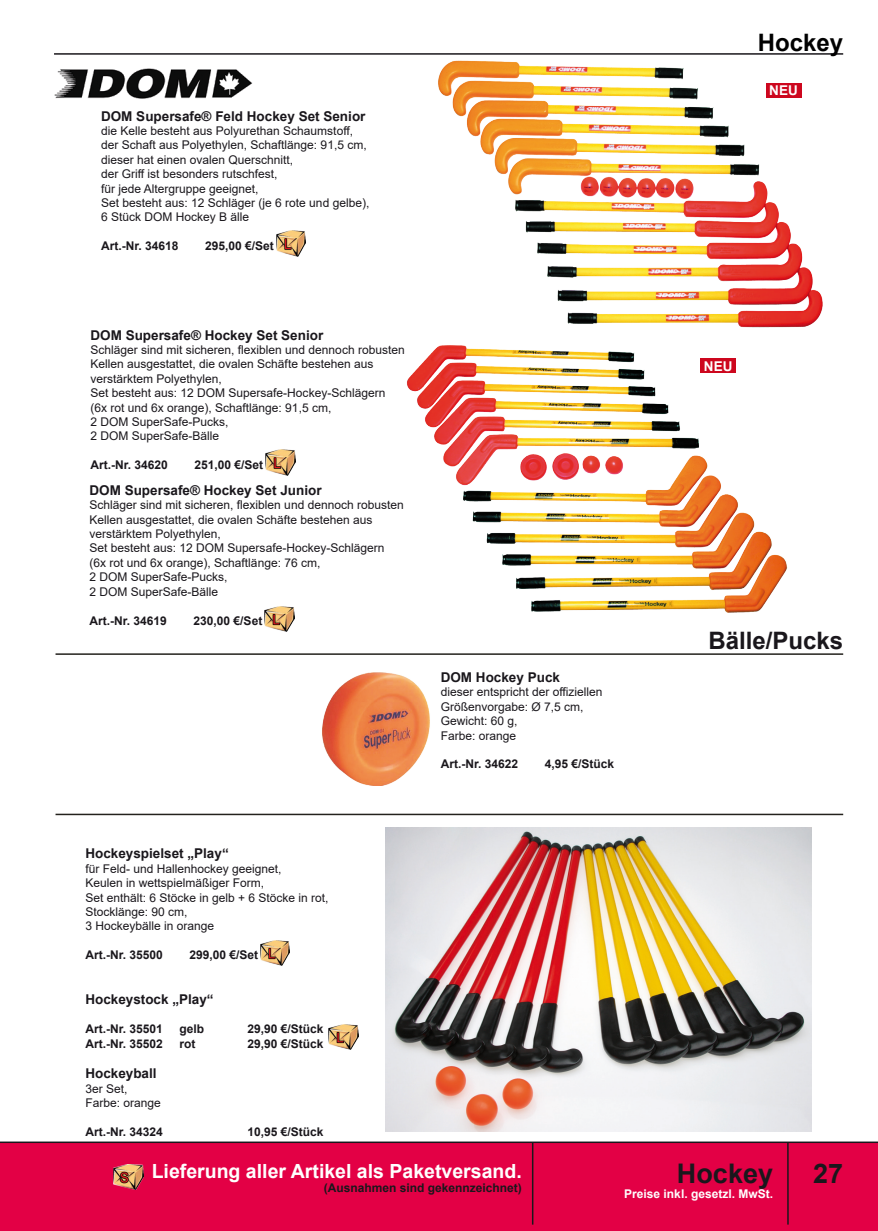
<style>
.page{position:relative;width:878px;height:1231px;background:#fff}
.page>*{position:absolute;margin:0;border:0;box-sizing:border-box;transform-origin:0 0}
.t1{font:700 27px "Arial";color:#1a171c}
.t2{font:700 24px "Arial";color:#1a171c}
.t3{font:700 24px "Arial";color:#000}
.t4{font:700 19.5px "Arial";color:#fff}
.t5{font:700 13.5px "Arial";color:#1a171c}
.t6{font:700 13.5px "Arial";color:#fff}
.t7{font:12px/14.4px "Arial";color:#1a171c}
.t8{font:700 12px "Arial";color:#1a171c}
.t9{font:700 12px "Arial";color:#fefefe}
</style>
<div class="page">
<div style="left:0;top:1142px;width:877px;height:88px;background:#e30045"></div>
<hr style="left:54px;top:53px;width:789px;height:2px;background:#1a171c">
<hr style="left:787px;top:1142px;width:1px;height:82px;background:#1a171c">
<hr style="left:532px;top:1142px;width:1px;height:82px;background:#1a171c">
<hr style="left:0;top:1141px;width:877px;height:1px;background:#1a171c">
<svg style="left:55px;top:653px;width:788px;height:2px;background:#595754"></svg>
<svg style="left:55px;top:813px;width:788px;height:2px;background:#6f6e6a"></svg>
<img style="left:114px;top:1164px;width:29px;height:25px">
<img style="left:438px;top:60px;width:385px;height:268px">
<img style="left:407px;top:345px;width:380px;height:268px">
<img style="left:322px;top:672px;width:108px;height:113px">
<img style="left:54px;top:68px;width:199px;height:31px">
<div style="left:765px;top:83px;width:36px;height:15px;background:#cd071e"></div>
<div style="left:700px;top:358px;width:35px;height:15px;background:#cd071e"></div>
<img style="left:276px;top:231px;width:30px;height:25px">
<img style="left:266px;top:450px;width:29px;height:25px">
<img style="left:264px;top:606px;width:30px;height:25px">
<img style="left:260px;top:940px;width:30px;height:25px">
<img style="left:328px;top:1024px;width:30px;height:25px">
<img style="left:385px;top:827px;width:426px;height:304px">
<p class="t5" style="left:101px;top:106px;width:266px">DOM Supersafe® Feld Hockey Set Senior</p>
<p class="t7" style="left:101px;top:123px;width:253px">die Kelle besteht aus Polyurethan Schaumstoff,</p>
<p class="t7" style="left:101px;top:138px;width:267px">der Schaft aus Polyethylen, Schaftlänge: 91,5 cm,</p>
<p class="t7" style="left:101px;top:152px;width:194px">dieser hat einen ovalen Querschnitt,</p>
<p class="t7" style="left:101px;top:167px;width:178px">der Griff ist besonders rutschfest,</p>
<p class="t7" style="left:101px;top:181px;width:159px">für jede Altergruppe geeignet,</p>
<p class="t7" style="left:101px;top:195px;width:270px">Set besteht aus: 12 Schläger (je 6 rote und gelbe),</p>
<p class="t7" style="left:101px;top:210px;width:150px">6 Stück DOM Hockey B älle</p>
<p class="t8" style="left:101px;top:237px;width:79px">Art.-Nr. 34618</p>
<p class="t8" style="left:205px;top:237px;width:70px">295,00 €/Set</p>
<p class="t5" style="left:90px;top:325px;width:234px">DOM Supersafe® Hockey Set Senior</p>
<p class="t7" style="left:90px;top:342px;width:316px">Schläger sind mit sicheren, flexiblen und dennoch robusten<br>Kellen ausgestattet, die ovalen Schäfte bestehen aus verstärktem Polyethylen,</p>
<p class="t7" style="left:90px;top:385px;width:296px">Set besteht aus: 12 DOM Supersafe-Hockey-Schlägern</p>
<p class="t7" style="left:90px;top:400px;width:242px">(6x rot und 6x orange), Schaftlänge: 91,5 cm,</p>
<p class="t7" style="left:90px;top:414px;width:140px">2 DOM SuperSafe-Pucks,</p>
<p class="t7" style="left:90px;top:429px;width:130px">2 DOM SuperSafe-Bälle</p>
<p class="t8" style="left:90px;top:456px;width:79px">Art.-Nr. 34620</p>
<p class="t8" style="left:194px;top:456px;width:70px">251,00 €/Set</p>
<p class="t5" style="left:89px;top:480px;width:234px">DOM Supersafe® Hockey Set Junior</p>
<p class="t7" style="left:89px;top:497px;width:316px">Schläger sind mit sicheren, flexiblen und dennoch robusten<br>Kellen ausgestattet, die ovalen Schäfte bestehen aus verstärktem Polyethylen,</p>
<p class="t7" style="left:89px;top:541px;width:296px">Set besteht aus: 12 DOM Supersafe-Hockey-Schlägern</p>
<p class="t7" style="left:89px;top:555px;width:232px">(6x rot und 6x orange), Schaftlänge: 76 cm,<br>2 DOM SuperSafe-Pucks,</p>
<p class="t7" style="left:89px;top:584px;width:130px">2 DOM SuperSafe-Bälle</p>
<p class="t8" style="left:89px;top:611px;width:79px">Art.-Nr. 34619</p>
<p class="t8" style="left:193px;top:611px;width:70px">230,00 €/Set</p>
<p class="t5" style="left:440px;top:667px;width:121px">DOM Hockey Puck</p>
<p class="t7" style="left:440px;top:685px;width:163px">dieser entspricht der offiziellen</p>
<p class="t7" style="left:440px;top:699px;width:144px">Größenvorgabe: Ø 7,5 cm,</p>
<p class="t7" style="left:440px;top:713px;width:78px">Gewicht: 60 g,</p>
<p class="t7" style="left:440px;top:728px;width:77px">Farbe: orange</p>
<p class="t8" style="left:440px;top:755px;width:79px">Art.-Nr. 34622</p>
<p class="t8" style="left:544px;top:755px;width:71px">4,95 €/Stück</p>
<p class="t3" style="left:757px;top:25px;width:87px">Hockey</p>
<p class="t6" style="left:769px;top:81px;width:30px">NEU</p>
<p class="t6" style="left:703px;top:356px;width:30px">NEU</p>
<p class="t2" style="left:708px;top:623px;width:136px">Bälle/Pucks</p>
<p class="t5" style="left:85px;top:844px;width:145px">Hockeyspielset „Play“</p>
<p class="t7" style="left:85px;top:861px;width:198px">für Feld- und Hallenhockey geeignet,</p>
<p class="t7" style="left:85px;top:875px;width:180px">Keulen in wettspielmäßiger Form,</p>
<p class="t7" style="left:85px;top:890px;width:245px">Set enthält: 6 Stöcke in gelb + 6 Stöcke in rot,</p>
<p class="t7" style="left:85px;top:904px;width:104px">Stocklänge: 90 cm,</p>
<p class="t7" style="left:85px;top:918px;width:130px">3 Hockeybälle in orange</p>
<p class="t8" style="left:85px;top:946px;width:79px">Art.-Nr. 35500</p>
<p class="t8" style="left:189px;top:946px;width:70px">299,00 €/Set</p>
<p class="t5" style="left:85px;top:989px;width:130px">Hockeystock „Play“</p>
<p class="t8" style="left:85px;top:1020px;width:79px">Art.-Nr. 35501</p>
<p class="t8" style="left:179px;top:1020px;width:26px">gelb</p>
<p class="t8" style="left:247px;top:1020px;width:78px">29,90 €/Stück</p>
<p class="t8" style="left:85px;top:1034px;width:79px">Art.-Nr. 35502</p>
<p class="t8" style="left:179px;top:1034px;width:17px">rot</p>
<p class="t8" style="left:247px;top:1034px;width:78px">29,90 €/Stück</p>
<p class="t5" style="left:85px;top:1063px;width:73px">Hockeyball</p>
<p class="t7" style="left:85px;top:1080px;width:44px">3er Set,</p>
<p class="t7" style="left:85px;top:1095px;width:77px">Farbe: orange</p>
<p class="t8" style="left:85px;top:1122px;width:79px">Art.-Nr. 34324</p>
<p class="t8" style="left:247px;top:1122px;width:78px">10,95 €/Stück</p>
<p class="t4" style="left:152px;top:1157px;width:371px">Lieferung aller Artikel als Paketversand.</p>
<p class="t8" style="left:323px;top:1179px;width:200px">(Ausnahmen sind gekennzeichnet)</p>
<h1 class="t1" style="left:676px;top:1154px;width:98px">Hockey</h1>
<h1 class="t1" style="left:813px;top:1154px;width:32px">27</h1>
<p class="t9" style="left:624px;top:1184px;width:150px">Preise inkl. gesetzl. MwSt.</p>
</div>
